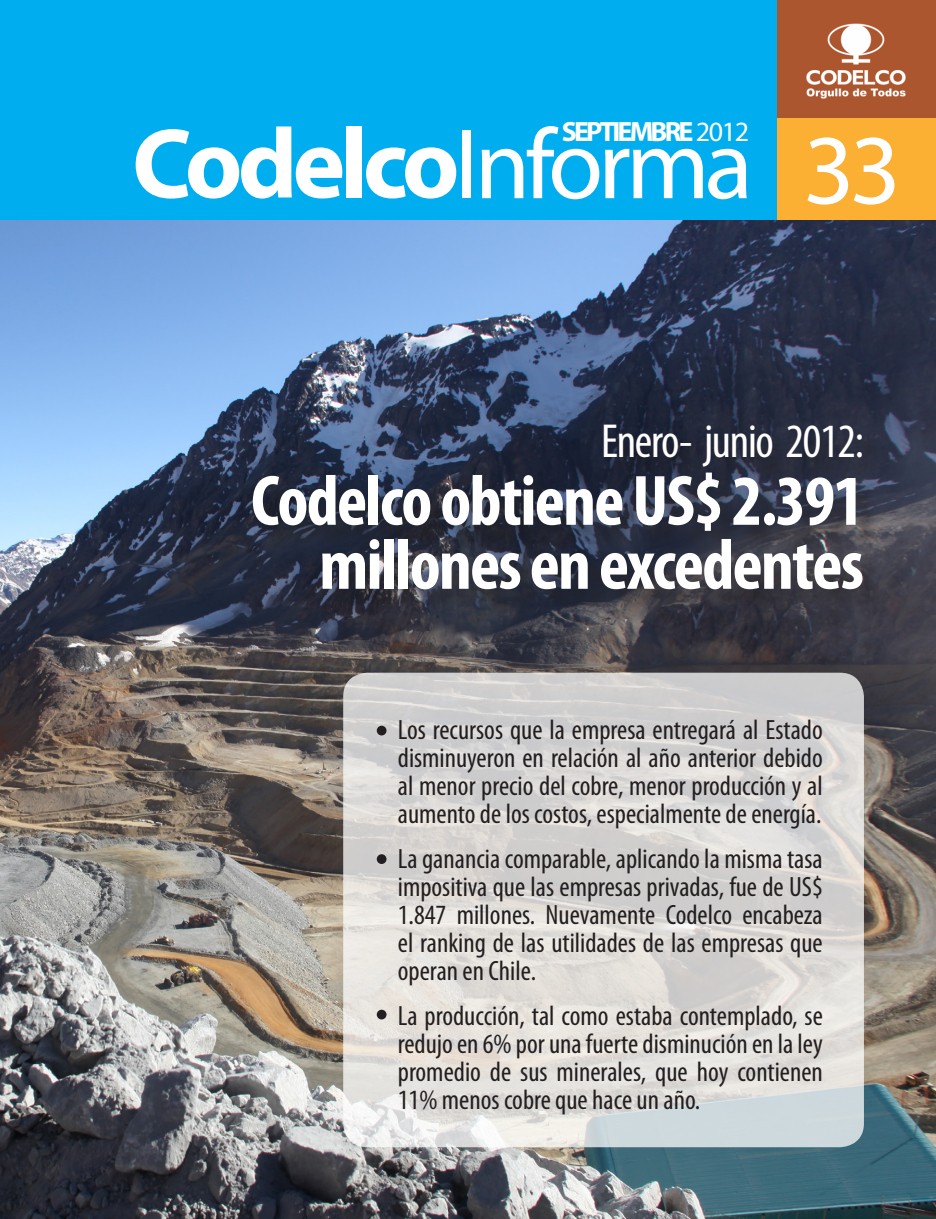
<style>
.page{position:relative;width:936px;height:1219px;background:#fff}
.page>*{position:absolute;margin:0;border:0;box-sizing:border-box;transform-origin:0 0}
.t1{font:700 100px "Myriad Pro";letter-spacing:-.05em;color:#fff}
.t2{font:100px "Myriad Pro";color:#fff}
.t3{font:700 condensed 72px/64px "Myriad Pro";letter-spacing:-.025em;color:#fff;text-align:right}
.t4{font:condensed 48px "Myriad Pro";letter-spacing:-.025em;color:#fff}
.t5{font:condensed 28px/28px "Myriad Pro";color:#231f20;text-align:justify}
.t6{font:700 28px "Myriad Pro";letter-spacing:-.1em;color:#fff}
.s1{font-weight:400}
</style>
<div class="page">
<img style="left:0;top:220px;width:935px;height:999px">
<svg style="left:343px;top:673px;width:520px;height:474px"></svg>
<div style="left:0;top:0;width:777px;height:220px;background:#00aeef"></div>
<div style="left:777px;top:118px;width:158px;height:102px;background:#fbb033"></div>
<div style="left:777px;top:0;width:158px;height:118px;background:#ab562e"></div>
<img style="left:806px;top:23px;width:100px;height:76px">
<div style="left:256px;top:475px;width:630px;height:139px;background:#231f20;opacity:.48"></div>
<div style="left:377px;top:854px;width:9px;height:10px;background:#231f20;border-radius:50%"></div>
<div style="left:377px;top:1010px;width:9px;height:9px;background:#231f20;border-radius:50%"></div>
<div style="left:607px;top:427px;width:279px;height:64px;background:#231f20;opacity:.48"></div>
<div style="left:377px;top:726px;width:9px;height:9px;background:#231f20;border-radius:50%"></div>
<p class="t6" style="left:562px;top:113px;width:189px">SEPTIEMBRE <span class="s1">2012</span></p>
<p class="t1" style="left:132px;top:99px;width:622px">Codelco<span class="s1">Informa</span></p>
<p class="t2" style="left:803px;top:108px;width:99px">33</p>
<p class="t4" style="left:601px;top:412px;width:264px">Enero- junio 2012:</p>
<p class="t3" style="left:251px;top:467px;width:614px">Codelco obtiene US$ 2.391 millones en excedentes</p>
<p class="t5" style="left:398px;top:715px;width:426px">Los recursos que la empresa entregará al Estado disminuyeron en relación al año anterior debido al menor precio del cobre, menor producción y al aumento de los costos, especialmente de energía.</p>
<p class="t5" style="left:398px;top:844px;width:426px">La ganancia comparable, aplicando la misma tasa impositiva que las empresas privadas, fue de US$ 1.847 millones. Nuevamente Codelco encabeza el ranking de las utilidades de las empresas que operan en Chile.</p>
<p class="t5" style="left:398px;top:1001px;width:426px">La producción, tal como estaba contemplado, se redujo en 6% por una fuerte disminución en la ley promedio de sus minerales, que hoy contienen 11% menos cobre que hace un año.</p>
</div>
